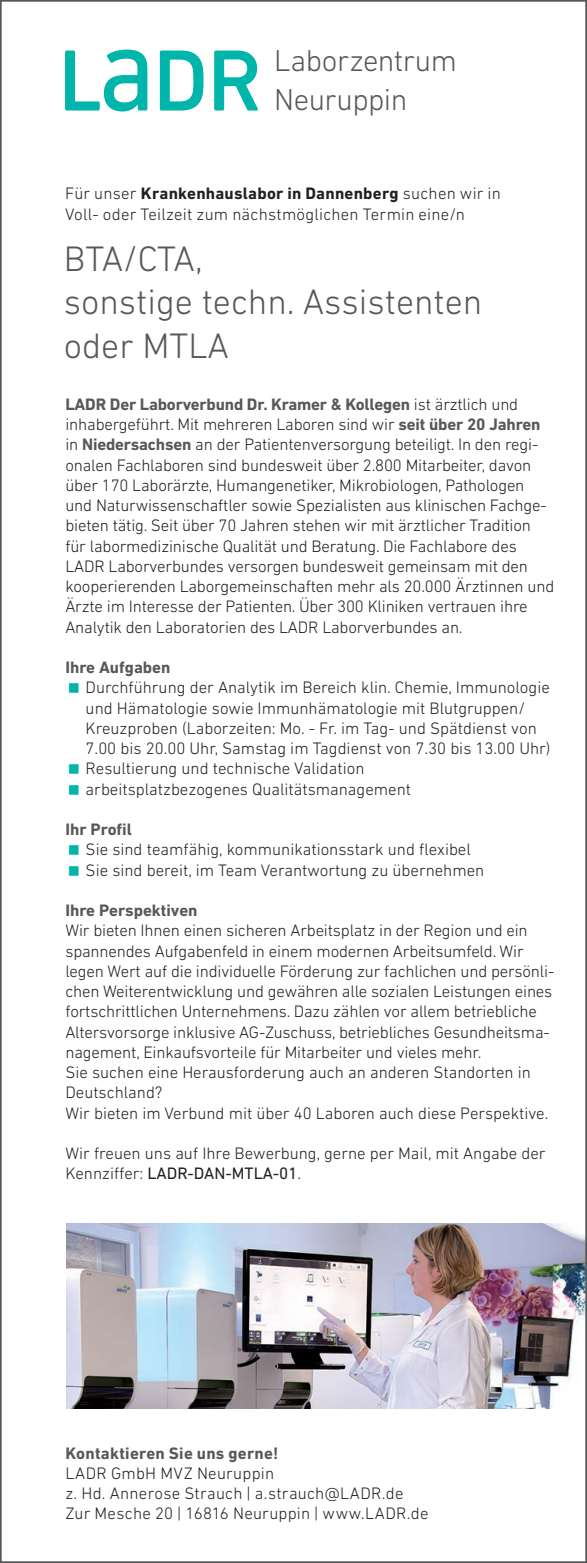
<style>
.page{position:relative;width:587px;height:1563px;background:#fff}
.page>*{position:absolute;margin:0;border:0;box-sizing:border-box;transform-origin:0 0}
.t1{font:300 36px/43.2px "DIN Next LT Pro";color:#57585a}
.t2{font:300 30.82px/38.7px "DIN Next LT Pro";letter-spacing:-.02em;color:#57585a}
.t3{font:300 16.88px/20.2px "DIN Next LT Pro";letter-spacing:-.01em;color:#231f20}
.t4{font:300 16.88px/20.2px "DIN Next LT Pro";letter-spacing:.015em;color:#231f20}
.t5{font:300 16.88px/20.2px "DIN Next LT Pro";letter-spacing:.01em;color:#231f20}
.t6{font:700 16.88px "DIN Next LT Pro";color:#57585a}
.s1{font-weight:700}
.s2{font-weight:700;color:#57585a}
.s3{font-weight:400}
</style>
<div class="page">
<img style="left:66px;top:1223px;width:518px;height:185px">
<svg style="left:65px;top:50px;width:193px;height:61px"></svg>
<h2 class="t2" style="left:274px;top:41px;width:184px">Laborzentrum<br>Neuruppin</h2>
<p class="t5" style="left:65px;top:183px;width:437px">Für unser <span class="s1">Krankenhauslabor in Dannenberg</span> suchen wir in<br>Voll- oder Teilzeit zum nächstmöglichen Termin eine/n</p>
<h1 class="t1" style="left:64px;top:237px;width:420px">BTA/CTA,<br>sonstige techn. Assistenten oder MTLA</h1>
<p class="t3" style="left:65px;top:394px;width:490px"><span class="s2">LADR Der Laborverbund Dr. Kramer &amp; Kollegen</span> ist ärztlich und inhabergeführt. Mit mehreren Laboren sind wir <span class="s2">seit über 20 Jahren </span>in <span class="s2">Niedersachsen</span> an der Patientenversorgung beteiligt. In den regi&shy;onalen Fachlaboren sind bundesweit über 2.800 Mitarbeiter, davon über 170 Laborärzte, Humangenetiker, Mikrobiologen, Pathologen und Naturwissenschaftler sowie Spezialisten aus klinischen Fachge&shy;bieten tätig. Seit über 70 Jahren stehen wir mit ärztlicher Tradition für labormedizinische Qualität und Beratung. Die Fachlabore des LADR Laborverbundes versorgen bundesweit gemeinsam mit den kooperierenden Laborgemeinschaften mehr als 20.000 Ärztinnen und Ärzte im Interesse der Patienten. Über 300 Kliniken vertrauen ihre Analytik den Laboratorien des LADR Laborverbundes an.</p>
<p class="t6" style="left:65px;top:657px;width:107px">Ihre Aufgaben</p>
<p class="t3" style="left:86px;top:677px;width:466px">Durchführung der Analytik im Bereich klin. Chemie, Immunologie und Hämatologie sowie Immunhämatologie mit Blutgruppen/ Kreuzproben (Laborzeiten: Mo. - Fr. im Tag- und Spätdienst von 7.00 bis 20.00 Uhr, Samstag im Tagdienst von 7.30 bis 13.00 Uhr)<br>Resultierung und technische Validation<br>arbeitsplatzbezogenes Qualitätsmanagement</p>
<p class="t6" style="left:65px;top:819px;width:68px">Ihr Profil</p>
<p class="t3" style="left:86px;top:839px;width:400px">Sie sind teamfähig, kommunikationsstark und flexibel<br>Sie sind bereit, im Team Verantwortung zu übernehmen</p>
<p class="t6" style="left:65px;top:900px;width:134px">Ihre Perspektiven</p>
<p class="t3" style="left:65px;top:920px;width:490px">Wir bieten Ihnen einen sicheren Arbeitsplatz in der Region und ein spannendes Aufgabenfeld in einem modernen Arbeitsumfeld. Wir legen Wert auf die individuelle Förderung zur fachlichen und persönli&shy;chen Weiterentwicklung und gewähren alle sozialen Leistungen eines fortschrittlichen Unternehmens. Dazu zählen vor allem betriebliche Altersvorsorge inklusive AG-Zuschuss, betriebliches Gesundheitsma&shy;nagement, Einkaufsvorteile für Mitarbeiter und vieles mehr.<br>Sie suchen eine Herausforderung auch an anderen Standorten in Deutschland?<br>Wir bieten im Verbund mit über 40 Laboren auch diese Perspektive.</p>
<p class="t3" style="left:65px;top:1143px;width:481px">Wir freuen uns auf Ihre Bewerbung, gerne per Mail, mit Angabe der<br>Kennziffer: <span class="s3">LADR-DAN-MTLA-01</span>.</p>
<p class="t6" style="left:65px;top:1443px;width:214px">Kontaktieren Sie uns gerne!</p>
<p class="t4" style="left:65px;top:1463px;width:364px">LADR GmbH MVZ Neuruppin<br>z. Hd. Annerose Strauch | a.strauch@LADR.de<br>Zur Mesche 20 | 16816 Neuruppin | www.LADR.de</p>
</div>
